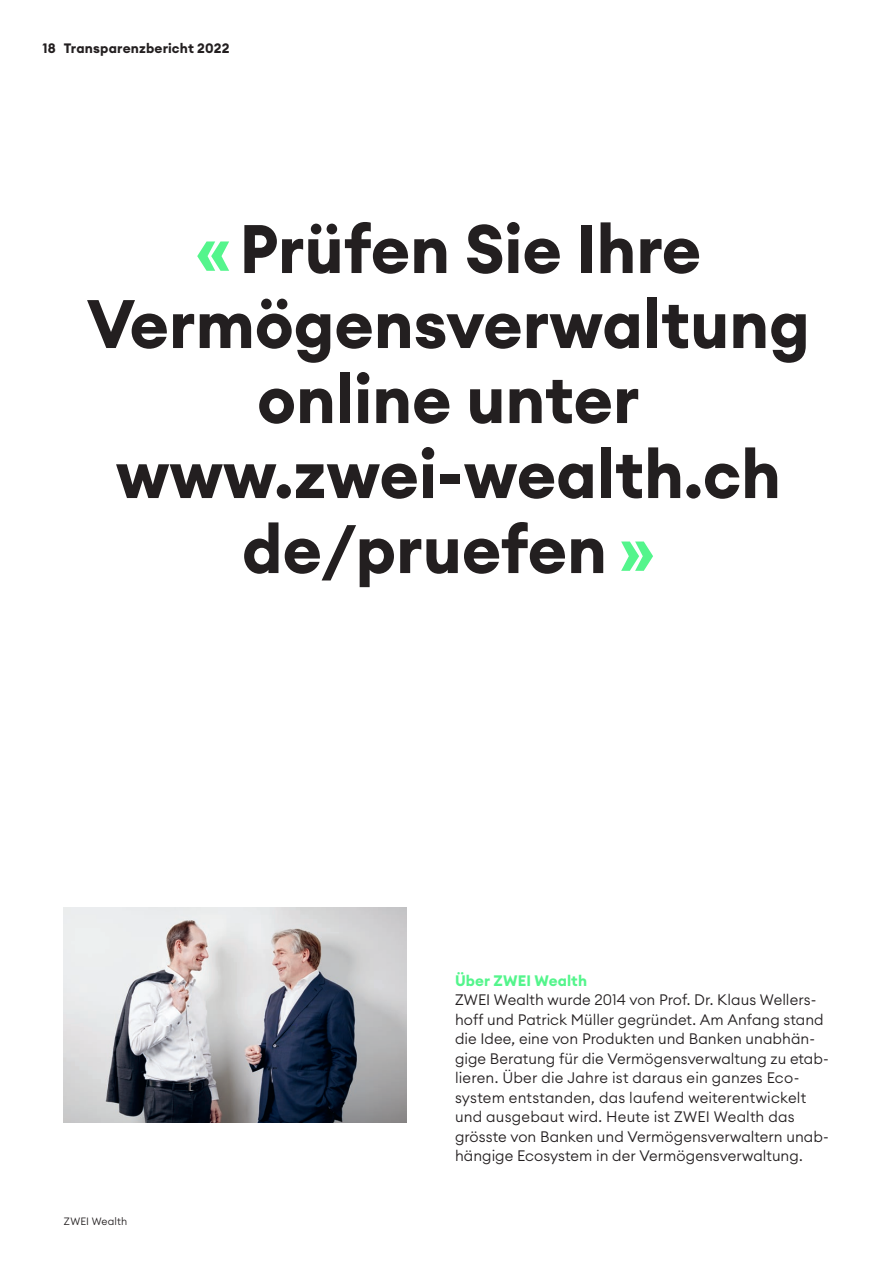
<style>
.page{position:relative;width:893px;height:1263px;background:#fff}
.page>*{position:absolute;margin:0;border:0;box-sizing:border-box;transform-origin:0 0}
.Headline{font:700 67.5px/75px "Euclid Circular A";color:#231f20;text-align:center}
.t1{font:300 15px/19.5px "Euclid Circular A";letter-spacing:.005em;color:#231f20}
.t2{font:700 15px "Euclid Circular A";letter-spacing:.005em;color:#54f58c}
.t3{font:700 13.5px "Euclid Circular A";letter-spacing:.01em;color:#231f20}
.t4{font:300 10.5px "Euclid Circular A";letter-spacing:.01em;color:#231f20}
.s1{color:#54f58c}
</style>
<div class="page">
<img style="left:64px;top:908px;width:343px;height:214px">
<p class="t3" style="left:43px;top:40px;width:15px">18</p>
<p class="t3" style="left:64px;top:40px;width:167px">Transparenzbericht 2022</p>
<p class="Headline" style="left:196px;top:212px;width:507px"><span class="s1">«</span> Prüfen Sie Ihre</p>
<p class="Headline" style="left:87px;top:287px;width:724px">Vermögensverwaltung online unter</p>
<p class="Headline" style="left:116px;top:437px;width:667px">www.zwei-wealth.ch</p>
<p class="Headline" style="left:242px;top:512px;width:414px">de/pruefen <span class="s1">»</span></p>
<p class="t4" style="left:64px;top:1214px;width:65px">ZWEI Wealth</p>
<p class="t2" style="left:455px;top:971px;width:134px">Über ZWEI Wealth</p>
<p class="t1" style="left:455px;top:990px;width:375px">ZWEI Wealth wurde 2014 von Prof. Dr. Klaus Wellers&shy;hoff und Patrick Müller gegründet. Am Anfang stand die Idee, eine von Produkten und Banken unabhän&shy;gige Beratung für die Vermögensverwaltung zu etab&shy;lieren. Über die Jahre ist daraus ein ganzes Eco&shy;system entstanden, das laufend weiterentwickelt und ausgebaut wird. Heute ist ZWEI Wealth das grösste von Banken und Vermögensverwaltern unab&shy;hängige Ecosystem in der Vermögensverwaltung.</p>
</div>
